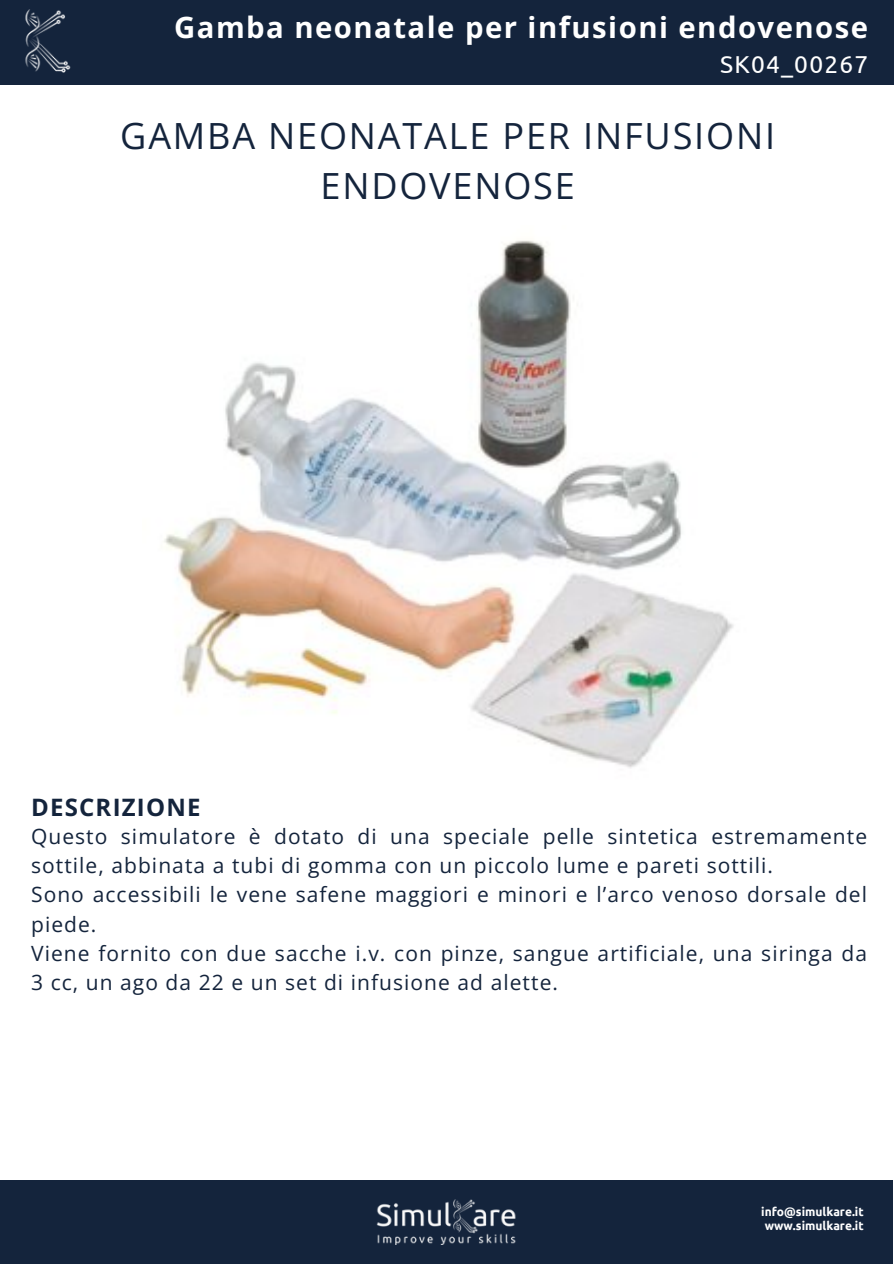
<style>
.page{position:relative;width:894px;height:1264px;background:#fff}
.page>*{position:absolute;margin:0;border:0;box-sizing:border-box;transform-origin:0 0}
.t1{font:36.15px/49.5px "Open Sans";letter-spacing:.05em;color:#14243c;text-align:center}
.t2{font:700 29.25px "Open Sans";letter-spacing:.05em;color:#fff}
.t3{font:24.45px "Ubuntu";letter-spacing:.05em;color:#fff}
.t4{font:700 24px "Open Sans";letter-spacing:.05em;color:#14243c}
.t5{font:21px/29.2px "Open Sans";letter-spacing:.05em;color:#14243c}
.t6{font:700 12px/13.5px "Ubuntu";color:#fff}
</style>
<div class="page">
<div style="left:0;top:1179px;width:892px;height:84px;background:#14243c"></div>
<img style="left:376px;top:1199px;width:140px;height:45px">
<div style="left:0;top:0;width:892px;height:85px;background:#14243c"></div>
<img style="left:25px;top:10px;width:46px;height:63px">
<img style="left:164px;top:240px;width:570px;height:528px">
<h2 class="t2" style="left:174px;top:7px;width:695px">Gamba neonatale per infusioni endovenose</h2>
<p class="t3" style="left:720px;top:50px;width:149px">SK04_00267</p>
<h1 class="t1" style="left:120px;top:110px;width:656px">GAMBA NEONATALE PER INFUSIONI<br>ENDOVENOSE</h1>
<h3 class="t4" style="left:31px;top:790px;width:171px">DESCRIZIONE</h3>
<p class="t5" style="left:31px;top:821px;width:837px">Questo simulatore è dotato di una speciale pelle sintetica estremamente sottile, abbinata a tubi di gomma con un piccolo lume e pareti sottili.<br>Sono accessibili le vene safene maggiori e minori e l’arco venoso dorsale del piede.<br>Viene fornito con due sacche i.v. con pinze, sangue artificiale, una siringa da 3 cc, un ago da 22 e un set di infusione ad alette.</p>
<h4 class="t6" style="left:761px;top:1205px;width:104px">info@simulkare.it www.simulkare.it</h4>
</div>
